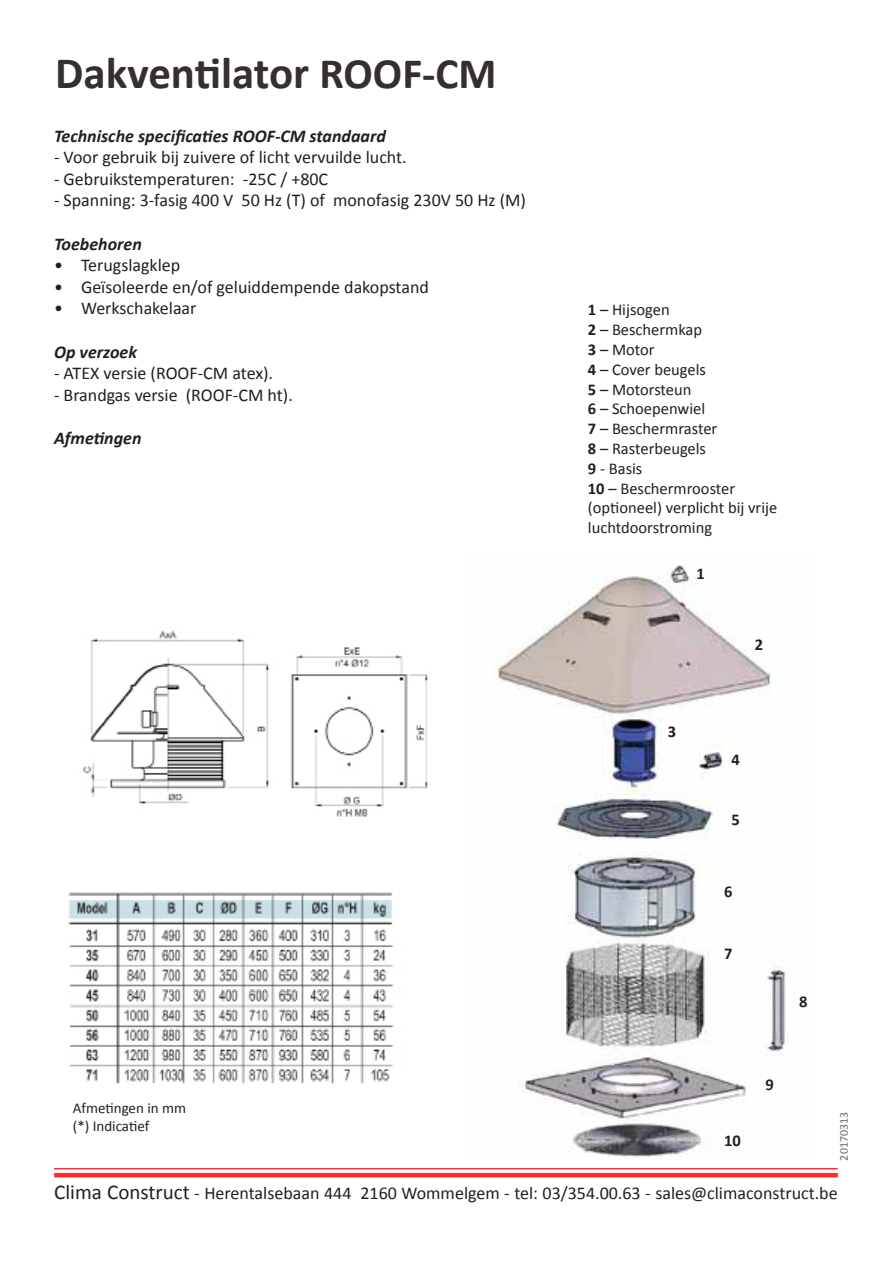
<style>
.page{position:relative;width:893px;height:1263px;background:#fff}
.page>*{position:absolute;margin:0;border:0;box-sizing:border-box;transform-origin:0 0}
.t1{font:700 45px "Calibri";color:#352f2d}
.t2{font:18px "Calibri";color:#231f20}
.t3{font:italic 700 18px "Calibri";color:#231f20}
.t4{font:16.5px/19.8px "Calibri";color:#231f20}
.t5{font:700 16.5px "Calibri";color:#231f20}
.t6{font:15px "Calibri";color:#231f20}
.t7{font:12px "Calibri";color:#6c6d70}
.s1{font-size:43.5px}
.s2{font-weight:700}
.s3{font-size:21px}
</style>
<div class="page">
<hr style="left:54px;top:1168px;width:784px;height:1px;background:#ff2a36">
<hr style="left:54px;top:1173px;width:784px;height:4px;background:#ff2a36">
<img style="left:494px;top:565px;width:292px;height:592px">
<img style="left:83px;top:630px;width:345px;height:187px">
<img style="left:68px;top:892px;width:326px;height:192px">
<p class="t1" style="left:55px;top:41px;width:443px">Dakventilator <span class="s1">ROOF-CM</span></p>
<p class="t3" style="left:54px;top:123px;width:333px">Technische specificaties ROOF-CM standaard</p>
<p class="t2" style="left:54px;top:145px;width:354px">- Voor gebruik bij zuivere of licht vervuilde lucht.</p>
<p class="t2" style="left:54px;top:166px;width:276px">- Gebruikstemperaturen: -25C / +80C</p>
<p class="t2" style="left:54px;top:188px;width:474px">- Spanning: 3-fasig 400 V 50 Hz (T) of monofasig 230V 50 Hz (M)</p>
<p class="t3" style="left:54px;top:231px;width:89px">Toebehoren</p>
<p class="t2" style="left:54px;top:253px;width:128px">• Terugslagklep</p>
<p class="t2" style="left:54px;top:274px;width:376px">• Geïsoleerde en/of geluiddempende dakopstand</p>
<p class="t2" style="left:54px;top:296px;width:144px">• Werkschakelaar</p>
<p class="t3" style="left:54px;top:339px;width:85px">Op verzoek</p>
<p class="t2" style="left:54px;top:361px;width:221px">- ATEX versie (ROOF-CM atex).</p>
<p class="t2" style="left:54px;top:382px;width:240px">- Brandgas versie (ROOF-CM ht).</p>
<p class="t3" style="left:54px;top:425px;width:89px">Afmetingen</p>
<p class="t6" style="left:73px;top:1097px;width:115px">Afmetingen in mm</p>
<p class="t6" style="left:73px;top:1115px;width:78px">(*) Indicatief</p>
<p class="t4" style="left:588px;top:300px;width:83px"><span class="s2">1</span> – Hijsogen</p>
<p class="t4" style="left:588px;top:319px;width:116px"><span class="s2">2</span> – Beschermkap</p>
<p class="t4" style="left:588px;top:339px;width:68px"><span class="s2">3</span> – Motor</p>
<p class="t4" style="left:588px;top:359px;width:120px"><span class="s2">4</span> – Cover beugels</p>
<p class="t4" style="left:588px;top:379px;width:105px"><span class="s2">5</span> – Motorsteun</p>
<p class="t4" style="left:588px;top:399px;width:119px"><span class="s2">6</span> – Schoepenwiel</p>
<p class="t4" style="left:588px;top:418px;width:131px"><span class="s2">7</span> – Beschermraster</p>
<p class="t4" style="left:588px;top:438px;width:120px"><span class="s2">8</span> – Rasterbeugels</p>
<p class="t4" style="left:588px;top:458px;width:56px"><span class="s2">9</span> - Basis</p>
<p class="t4" style="left:588px;top:478px;width:149px"><span class="s2">10</span> – Beschermrooster</p>
<p class="t4" style="left:588px;top:498px;width:191px">(optioneel) verplicht bij vrije luchtdoorstroming</p>
<p class="t5" style="left:696px;top:562px;width:10px">1</p>
<p class="t5" style="left:755px;top:633px;width:10px">2</p>
<p class="t5" style="left:668px;top:719px;width:10px">3</p>
<p class="t5" style="left:731px;top:748px;width:10px">4</p>
<p class="t5" style="left:731px;top:808px;width:10px">5</p>
<p class="t5" style="left:724px;top:880px;width:10px">6</p>
<p class="t5" style="left:724px;top:941px;width:10px">7</p>
<p class="t5" style="left:799px;top:990px;width:10px">8</p>
<p class="t5" style="left:724px;top:1129px;width:18px">10</p>
<p class="t5" style="left:765px;top:1072px;width:10px">9</p>
<p class="t7" style="left:836px;top:1160px;width:50px;rotate:-90deg">20170313</p>
<p class="t2" style="left:54px;top:1180px;width:785px"><span class="s3">Clima Construct</span> - Herentalsebaan 444 2160 Wommelgem - tel: 03/354.00.63 - sales@climaconstruct.be</p>
</div>
